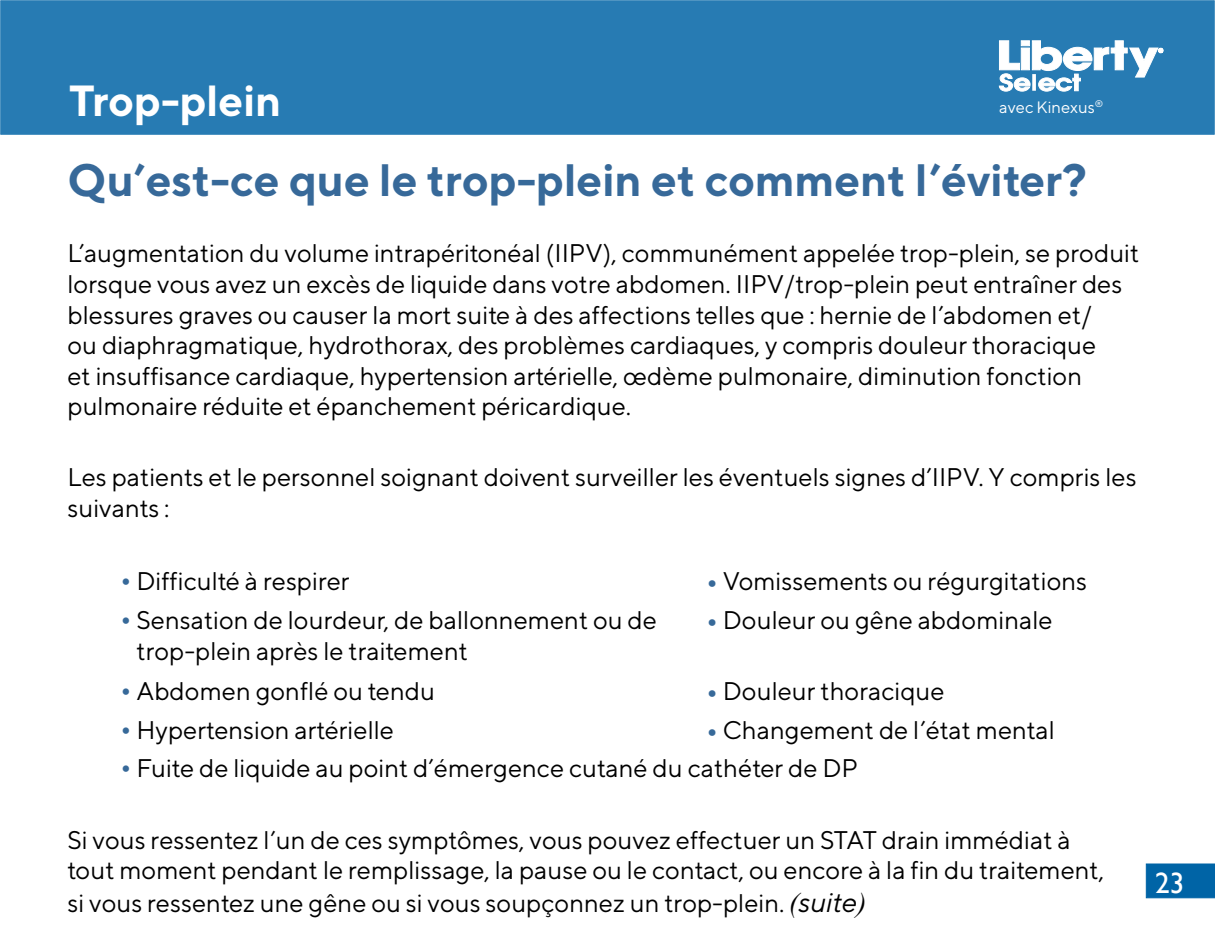
<style>
.page{position:relative;width:1215px;height:945px;background:#fff}
.page>*{position:absolute;margin:0;border:0;box-sizing:border-box;transform-origin:0 0}
.t1{font:700 45.3px "TT Norms";color:#376999}
.t2{font:700 43.5px "TT Norms";color:#fff}
.t3{font:29.25px "Gill Sans";color:#fff}
.t4{font:25.5px/30.6px "TT Norms";color:#000}
.t5{font:16.5px "TT Norms";color:#fff}
.s1{font-family:"Times New Roman";color:#376999}
.s2{font-weight:700;font-size:26.85px;color:#376999}
.s3{font-family:"Times New Roman";font-style:italic;font-size:27.6px}
.s4{font-style:italic;font-size:27.6px}
</style>
<div class="page">
<div style="left:1px;top:1px;width:1213px;height:133px;background:#277bb3"></div>
<svg style="left:999px;top:41px;width:164px;height:50px"></svg>
<div style="left:1146px;top:864px;width:69px;height:34px;background:#0064a6"></div>
<h2 class="t2" style="left:69px;top:73px;width:214px">Trop-plein</h2>
<h1 class="t1" style="left:68px;top:151px;width:1021px">Qu’est-ce que le trop-plein et comment l’éviter?</h1>
<p class="t4" style="left:68px;top:238px;width:1073px">L’augmentation du volume intrapéritonéal (IIPV), communément appelée trop-plein, se produit lorsque vous avez un excès de liquide dans votre abdomen. IIPV/trop-plein peut entraîner des blessures graves ou causer la mort suite à des affections telles que : hernie de l’abdomen et/<br>ou diaphragmatique, hydrothorax, des problèmes cardiaques, y compris douleur thoracique<br>et insuffisance cardiaque, hypertension artérielle, œdème pulmonaire, diminution fonction pulmonaire réduite et épanchement péricardique.</p>
<p class="t5" style="left:999px;top:97px;width:106px">avec Kinexus<sup>®</sup></p>
<p class="t4" style="left:68px;top:462px;width:1071px">Les patients et le personnel soignant doivent surveiller les éventuels signes d’IIPV. Y compris les suivants :</p>
<p class="t4" style="left:122px;top:565px;width:230px"><span class="s1">•</span> Difficulté à respirer</p>
<p class="t4" style="left:707px;top:565px;width:382px"><span class="s2">•</span> Vomissements ou régurgitations</p>
<p class="t4" style="left:122px;top:605px;width:537px"><span class="s1">•</span> Sensation de lourdeur, de ballonnement ou de</p>
<p class="t4" style="left:707px;top:605px;width:348px"><span class="s2">•</span> Douleur ou gêne abdominale</p>
<p class="t4" style="left:137px;top:635px;width:333px">trop-plein après le traitement</p>
<p class="t4" style="left:122px;top:675px;width:315px"><span class="s1">•</span> Abdomen gonflé ou tendu</p>
<p class="t4" style="left:707px;top:675px;width:240px"><span class="s2">•</span> Douleur thoracique</p>
<p class="t4" style="left:122px;top:715px;width:274px"><span class="s1">•</span> Hypertension artérielle</p>
<p class="t4" style="left:707px;top:715px;width:350px"><span class="s2">•</span> Changement de l’état mental</p>
<p class="t4" style="left:122px;top:753px;width:738px"><span class="s1">•</span> Fuite de liquide au point d’émergence cutané du cathéter de DP</p>
<p class="t4" style="left:68px;top:824px;width:1038px">Si vous ressentez l’un de ces symptômes, vous pouvez effectuer un STAT drain immédiat à tout moment pendant le remplissage, la pause ou le contact, ou encore à la fin du traitement,</p>
<p class="t4" style="left:68px;top:887px;width:800px">si vous ressentez une gêne ou si vous soupçonnez un trop-plein. <span class="s3">(</span><span class="s4">suite</span><span class="s3">)</span></p>
<p class="t3" style="left:1155px;top:866px;width:31px">23</p>
</div>
